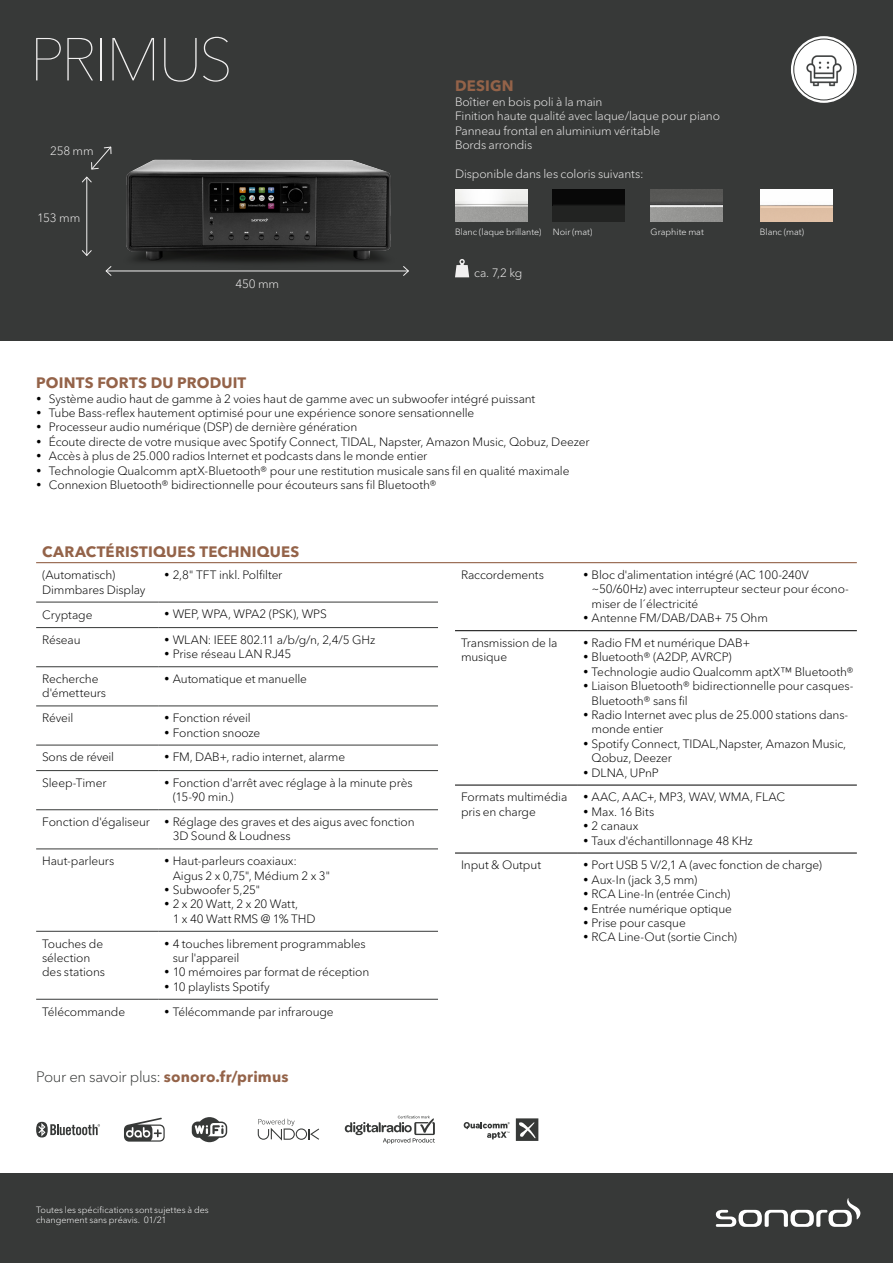
<style>
.page{position:relative;width:893px;height:1263px;background:#fff}
.page>*{position:absolute;margin:0;border:0;box-sizing:border-box;transform-origin:0 0}
.t1{font:200 60px "Avenir Next LT Pro";letter-spacing:-.04em;color:#f1f0f0}
.t2{font:700 15px "Avenir Next LT Pro";letter-spacing:.01em;color:#946349}
.t3{font:300 15px "Avenir Next LT Pro";letter-spacing:-.025em;color:#373938}
.t4{font:300 12px/14.4px "Avenir Next LT Pro";letter-spacing:-.01em;color:#000}
.t5{font:300 12px/14.4px "Avenir Next LT Pro";letter-spacing:-.015em;color:#f1f0f0}
.t6{font:300 9px/10.8px "Avenir Next LT Pro";color:#fff}
.s1{font-weight:700;color:#946349}
</style>
<div class="page">
<div style="left:0;top:1173px;width:893px;height:90px;background:#373938"></div>
<svg style="left:716px;top:1198px;width:144px;height:29px"></svg>
<div style="left:0;top:0;width:893px;height:341px;background:#373938"></div>
<svg style="left:91px;top:159px;width:9px;height:11px"></svg>
<hr style="left:87px;top:177px;width:1px;height:78px;background:#f1f0f0">
<svg style="left:82px;top:177px;width:10px;height:5px"></svg>
<svg style="left:82px;top:250px;width:10px;height:6px"></svg>
<svg style="left:455px;top:259px;width:14px;height:18px"></svg>
<svg style="left:36px;top:1122px;width:64px;height:15px"></svg>
<svg style="left:192px;top:1117px;width:35px;height:25px"></svg>
<svg style="left:124px;top:1117px;width:41px;height:24px"></svg>
<hr style="left:455px;top:630px;width:122px;height:1px;background:#000">
<hr style="left:577px;top:630px;width:280px;height:1px;background:#000">
<hr style="left:455px;top:785px;width:122px;height:1px;background:#000">
<hr style="left:577px;top:785px;width:280px;height:1px;background:#000">
<hr style="left:455px;top:853px;width:122px;height:1px;background:#000">
<hr style="left:577px;top:853px;width:280px;height:1px;background:#000">
<hr style="left:36px;top:602px;width:122px;height:1px;background:#373938">
<hr style="left:158px;top:602px;width:280px;height:1px;background:#373938">
<hr style="left:36px;top:627px;width:122px;height:1px;background:#373938">
<hr style="left:158px;top:627px;width:280px;height:1px;background:#373938">
<hr style="left:36px;top:666px;width:122px;height:1px;background:#373938">
<hr style="left:158px;top:666px;width:280px;height:1px;background:#373938">
<hr style="left:36px;top:706px;width:122px;height:1px;background:#373938">
<hr style="left:158px;top:706px;width:280px;height:1px;background:#373938">
<hr style="left:36px;top:745px;width:122px;height:1px;background:#373938">
<hr style="left:158px;top:745px;width:280px;height:1px;background:#373938">
<hr style="left:36px;top:770px;width:122px;height:1px;background:#373938">
<hr style="left:158px;top:770px;width:280px;height:1px;background:#373938">
<hr style="left:36px;top:809px;width:122px;height:1px;background:#373938">
<hr style="left:158px;top:809px;width:280px;height:1px;background:#373938">
<hr style="left:36px;top:849px;width:122px;height:1px;background:#373938">
<hr style="left:158px;top:849px;width:280px;height:1px;background:#373938">
<hr style="left:36px;top:931px;width:122px;height:1px;background:#373938">
<hr style="left:158px;top:931px;width:280px;height:1px;background:#373938">
<hr style="left:36px;top:999px;width:122px;height:1px;background:#373938">
<hr style="left:158px;top:999px;width:280px;height:1px;background:#373938">
<hr style="left:36px;top:562px;width:821px;height:1px;background:#946349">
<img style="left:100px;top:146px;width:309px;height:130px">
<svg style="left:516px;top:1118px;width:22px;height:23px"></svg>
<svg style="left:464px;top:1122px;width:46px;height:17px"></svg>
<svg style="left:258px;top:1119px;width:61px;height:21px"></svg>
<svg style="left:345px;top:1115px;width:90px;height:29px"></svg>
<svg style="left:791px;top:36px;width:66px;height:67px;background:#e8e9e9"></svg>
<div style="left:793px;top:39px;width:61px;height:61px;border:1px solid #373938;border-radius:50%"></div>
<img style="left:803px;top:49px;width:41px;height:41px">
<img style="left:651px;top:190px;width:72px;height:32px">
<div style="left:553px;top:190px;width:72px;height:17px;background:#080808"></div>
<div style="left:553px;top:206px;width:72px;height:16px;background:#222322"></div>
<hr style="left:553px;top:205px;width:72px;height:1px;background:#222322">
<img style="left:455px;top:190px;width:72px;height:32px">
<img style="left:761px;top:190px;width:72px;height:16px">
<div style="left:761px;top:206px;width:72px;height:16px;background:linear-gradient(to right,#dfbfa4,#dfbfa4)"></div>
<h1 class="t1" style="left:30px;top:24px;width:205px">PRIMUS</h1>
<p class="t5" style="left:50px;top:143px;width:45px">258 mm</p>
<p class="t5" style="left:37px;top:210px;width:44px">153 mm</p>
<p class="t5" style="left:235px;top:276px;width:45px">450 mm</p>
<p class="t2" style="left:455px;top:77px;width:60px">DESIGN</p>
<p class="t5" style="left:455px;top:94px;width:266px">Boîtier en bois poli à la main<br>Finition haute qualité avec laque/laque pour piano Panneau frontal en aluminium véritable<br>Bords arrondis</p>
<p class="t5" style="left:455px;top:166px;width:190px">Disponible dans les coloris suivants:</p>
<p class="t6" style="left:455px;top:226px;width:139px">Blanc (laque brillante) Noir (mat)</p>
<p class="t6" style="left:651px;top:226px;width:55px">Graphite mat</p>
<p class="t6" style="left:760px;top:226px;width:46px">Blanc (mat)</p>
<p class="t5" style="left:474px;top:265px;width:50px">ca. 7,2 kg</p>
<p class="t2" style="left:36px;top:374px;width:212px">POINTS FORTS DU PRODUIT</p>
<p class="t4" style="left:49px;top:391px;width:542px">Système audio haut de gamme à 2 voies haut de gamme avec un subwoofer intégré puissant<br>Tube Bass-reflex hautement optimisé pour une expérience sonore sensationnelle<br>Processeur audio numérique (DSP) de dernière génération<br>Écoute directe de votre musique avec Spotify Connect, TIDAL, Napster, Amazon Music, Qobuz, Deezer Accès à plus de 25.000 radios Internet et podcasts dans le monde entier<br>Technologie Qualcomm aptX-Bluetooth® pour une restitution musicale sans fil en qualité maximale Connexion Bluetooth® bidirectionnelle pour écouteurs sans fil Bluetooth®</p>
<p class="t2" style="left:42px;top:542px;width:259px">CARACTÉRISTIQUES TECHNIQUES</p>
<p class="t4" style="left:42px;top:567px;width:105px">(Automatisch)<br>Dimmbares Display</p>
<p class="t4" style="left:173px;top:567px;width:111px">2,8" TFT inkl. Polfilter</p>
<p class="t4" style="left:42px;top:607px;width:52px">Cryptage</p>
<p class="t4" style="left:173px;top:606px;width:156px">WEP, WPA, WPA2 (PSK), WPS</p>
<p class="t4" style="left:42px;top:632px;width:40px">Réseau</p>
<p class="t4" style="left:173px;top:632px;width:204px">WLAN: IEEE 802.11 a/b/g/n, 2,4/5 GHz<br>Prise réseau LAN RJ45</p>
<p class="t4" style="left:42px;top:671px;width:65px">Recherche d'émetteurs</p>
<p class="t4" style="left:173px;top:671px;width:136px">Automatique et manuelle</p>
<p class="t4" style="left:42px;top:710px;width:33px">Réveil</p>
<p class="t4" style="left:173px;top:710px;width:89px">Fonction réveil<br>Fonction snooze</p>
<p class="t4" style="left:42px;top:749px;width:73px">Sons de réveil</p>
<p class="t4" style="left:173px;top:749px;width:174px">FM, DAB+, radio internet, alarme</p>
<p class="t4" style="left:42px;top:775px;width:66px">Sleep-Timer</p>
<p class="t4" style="left:173px;top:775px;width:241px">Fonction d'arrêt avec réglage à la minute près (15-90 min.)</p>
<p class="t4" style="left:42px;top:814px;width:109px">Fonction d'égaliseur</p>
<p class="t4" style="left:173px;top:814px;width:243px">Réglage des graves et des aigus avec fonction<br>3D Sound &amp; Loudness</p>
<p class="t4" style="left:42px;top:853px;width:74px">Haut-parleurs</p>
<p class="t4" style="left:173px;top:853px;width:159px">Haut-parleurs coaxiaux:<br>Aigus 2 x 0,75", Médium 2 x 3"<br>Subwoofer 5,25"<br>2 x 20 Watt, 2 x 20 Watt,<br>1 x 40 Watt RMS @ 1% THD</p>
<p class="t4" style="left:42px;top:936px;width:64px">Touches de sélection des stations</p>
<p class="t4" style="left:173px;top:936px;width:198px">4 touches librement programmables sur l'appareil<br>10 mémoires par format de réception<br>10 playlists Spotify</p>
<p class="t4" style="left:42px;top:1003px;width:85px">Télécommande</p>
<p class="t4" style="left:173px;top:1003px;width:163px">Télécommande par infrarouge</p>
<p class="t3" style="left:36px;top:1064px;width:254px">Pour en savoir plus: <span class="s1">sonoro.fr/primus</span></p>
<p class="t4" style="left:461px;top:567px;width:85px">Raccordements</p>
<p class="t4" style="left:592px;top:567px;width:259px">Bloc d'alimentation intégré (AC 100-240V ~50/60Hz) avec interrupteur secteur pour écono&shy;miser de l´électricité<br>Antenne FM/DAB/DAB+ 75 Ohm</p>
<p class="t4" style="left:461px;top:635px;width:98px">Transmission de la musique</p>
<p class="t4" style="left:592px;top:635px;width:264px">Radio FM et numérique DAB+<br>Bluetooth® (A2DP, AVRCP)<br>Technologie audio Qualcomm aptX™ Bluetooth®<br>Liaison Bluetooth® bidirectionnelle pour casques-<br>Bluetooth® sans fil<br>Radio Internet avec plus de 25.000 stations dans&shy;monde entier<br>Spotify Connect, TIDAL,Napster, Amazon Music,<br>Qobuz, Deezer<br>DLNA, UPnP</p>
<p class="t4" style="left:461px;top:789px;width:108px">Formats multimédia pris en charge</p>
<p class="t4" style="left:592px;top:789px;width:195px">AAC, AAC+, MP3, WAV, WMA, FLAC<br>Max. 16 Bits<br>2 canaux<br>Taux d'échantillonnage 48 KHz</p>
<p class="t4" style="left:461px;top:857px;width:82px">Input &amp; Output</p>
<p class="t4" style="left:592px;top:857px;width:232px">Port USB 5 V/2,1 A (avec fonction de charge)<br>Aux-In (jack 3,5 mm)<br>RCA Line-In (entrée Cinch)<br>Entrée numérique optique<br>Prise pour casque<br>RCA Line-Out (sortie Cinch)</p>
<p class="t6" style="left:36px;top:1204px;width:174px">Toutes les spécifications sont sujettes à des changement sans préavis. 01/21</p>
</div>
